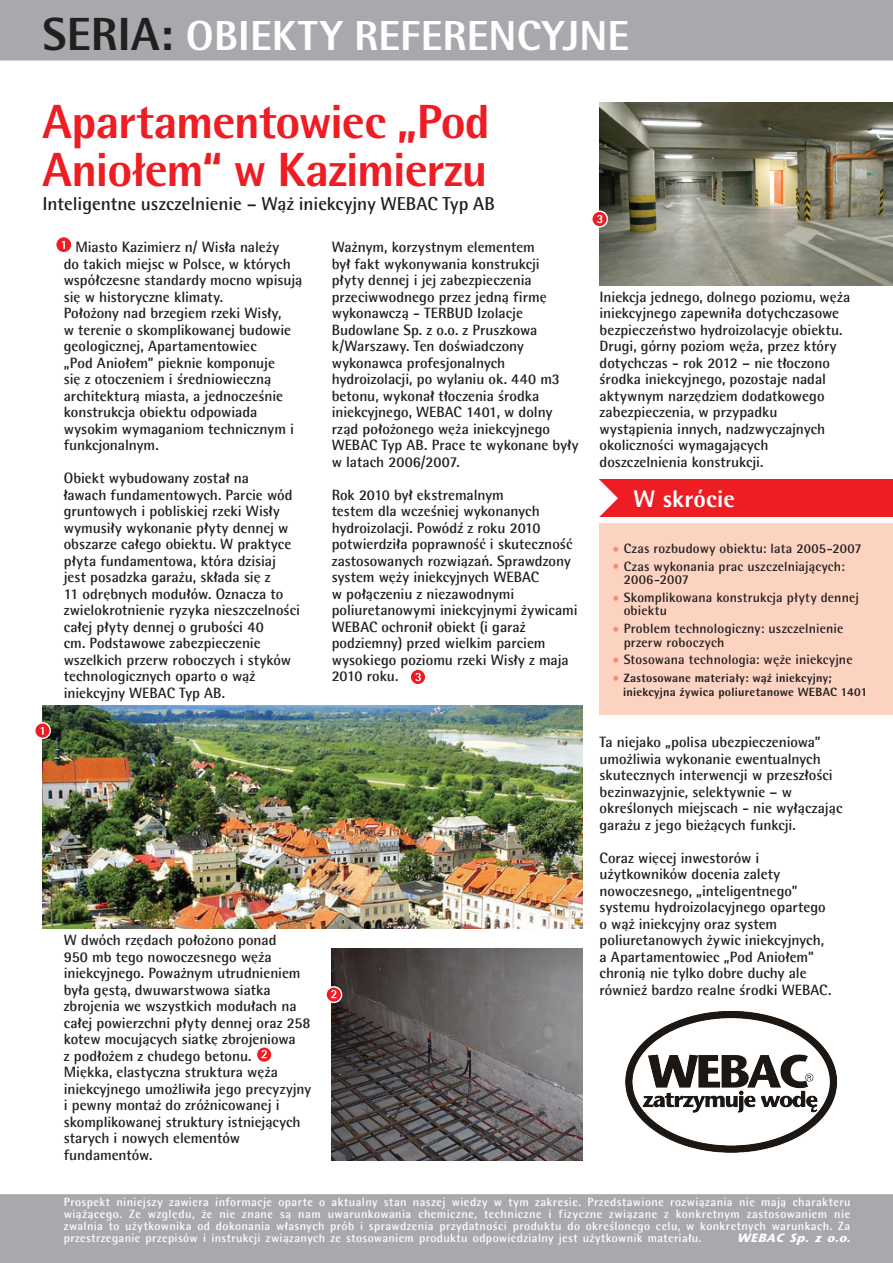
<style>
.page{position:relative;width:893px;height:1263px;background:#fff}
.page>*{position:absolute;margin:0;border:0;box-sizing:border-box;transform-origin:0 0}
.t1{font:800 48px/48px "Rotis Semi Sans";letter-spacing:-.02em;color:#ee1d23}
.t2{font:800 42px "Rotis Semi Sans";letter-spacing:.005em;color:#fff}
.t3{font:800 24px "Rotis Semi Sans";letter-spacing:.01em;color:#fff}
.t4{font:700 18.75px "Agfa Rotis Semisans";color:#231f20}
.t5{font:700 15px/16.5px "Agfa Rotis Semisans";color:#231f20}
.t6{font:700 13.5px/13.5px "Rotis Semi Sans";letter-spacing:.015em;color:#231f20}
.t7{font:700 12px/12px "Agfa Rotis Semisans";letter-spacing:.03em;color:#fff;text-align:justify}
.t8{font:800 12px/13.5px "Rotis Semi Sans";letter-spacing:.02em;color:#231f20}
.t9{font:italic 700 12px "Stone Sans";color:#fff}
.s1{font-size:46.5px;color:#231f20}
.s2{font-family:"Agfa Rotis Semisans";font-weight:800;color:#f68d6f}
.s3{font-family:"Agfa Rotis Semisans";font-size:13.5px;color:#f68d6f}
</style>
<div class="page">
<div style="left:599px;top:523px;width:294px;height:191px;background:#fcd2c0"></div>
<div style="left:599px;top:479px;width:294px;height:38px;background:#ee1d23"></div>
<svg style="left:599px;top:479px;width:19px;height:38px"></svg>
<img style="left:43px;top:706px;width:540px;height:223px">
<img style="left:332px;top:948px;width:251px;height:213px">
<img style="left:600px;top:103px;width:293px;height:182px">
<div style="left:56px;top:237px;width:15px;height:15px;background:#ee1d23;border-radius:50%"></div>
<svg style="left:62px;top:241px;width:3px;height:8px"></svg>
<div style="left:0;top:0;width:893px;height:61px;background:#a8a9ad"></div>
<div style="left:0;top:1194px;width:893px;height:69px;background:#a8a9ad"></div>
<img style="left:625px;top:1011px;width:211px;height:141px">
<svg style="left:256px;top:1047px;width:16px;height:15px"></svg>
<div style="left:256px;top:1046px;width:17px;height:17px;border:1px solid #fff;border-radius:50%"></div>
<svg style="left:261px;top:1050px;width:6px;height:8px"></svg>
<svg style="left:35px;top:723px;width:15px;height:15px"></svg>
<div style="left:34px;top:722px;width:17px;height:17px;border:1px solid #fff;border-radius:50%"></div>
<svg style="left:41px;top:727px;width:3px;height:8px"></svg>
<svg style="left:592px;top:211px;width:15px;height:16px"></svg>
<div style="left:591px;top:210px;width:17px;height:18px;border:1px solid #fff;border-radius:50%"></div>
<svg style="left:597px;top:215px;width:5px;height:8px"></svg>
<svg style="left:326px;top:987px;width:16px;height:15px"></svg>
<div style="left:325px;top:986px;width:17px;height:17px;border:1px solid #fff;border-radius:50%"></div>
<svg style="left:331px;top:990px;width:5px;height:8px"></svg>
<svg style="left:410px;top:669px;width:16px;height:16px"></svg>
<div style="left:409px;top:668px;width:17px;height:17px;border:1px solid #fff;border-radius:50%"></div>
<svg style="left:415px;top:673px;width:6px;height:8px"></svg>
<h2 class="t2" style="left:43px;top:9px;width:588px"><span class="s1">SERIA:</span> OBIEKTY REFERENCYJNE</h2>
<h1 class="t1" style="left:43px;top:97px;width:449px">Apartamentowiec „Pod<br>Aniołem“ w Kazimierzu</h1>
<p class="t4" style="left:43px;top:192px;width:454px">Inteligentne uszczelnienie – Wąż iniekcyjny WEBAC Typ AB</p>
<p class="t5" style="left:64px;top:238px;width:240px;text-indent:12px">Miasto Kazimierz n/ Wisła należy<br>do takich miejsc w Polsce, w których współczesne standardy mocno wpisują się w historyczne klimaty.<br>Położony nad brzegiem rzeki Wisły,<br>w terenie o skomplikowanej budowie geologicznej, Apartamentowiec<br>„Pod Aniołem” pieknie komponuje<br>się z otoczeniem i średniowieczną architekturą miasta, a jednocześnie konstrukcja obiektu odpowiada wysokim wymaganiom technicznym i funkcjonalnym.</p>
<p class="t5" style="left:64px;top:469px;width:238px">Obiekt wybudowany został na<br>ławach fundamentowych. Parcie wód gruntowych i pobliskiej rzeki Wisły wymusiły wykonanie płyty dennej w obszarze całego obiektu. W praktyce płyta fundamentowa, która dzisiaj jest posadzka garażu, składa się z<br>11 odrębnych modułów. Oznacza to zwielokrotnienie ryzyka nieszczelności całej płyty dennej o grubości 40<br>cm. Podstawowe zabezpieczenie wszelkich przerw roboczych i styków technologicznych oparto o wąż iniekcyjny WEBAC Typ AB.</p>
<p class="t5" style="left:332px;top:238px;width:248px">Ważnym, korzystnym elementem<br>był fakt wykonywania konstrukcji<br>płyty dennej i jej zabezpieczenia przeciwwodnego przez jedną firmę wykonawczą - TERBUD Izolacje<br>Budowlane Sp. z o.o. z Pruszkowa k/Warszawy. Ten doświadczony wykonawca profesjonalnych hydroizolacji, po wylaniu ok. 440 m3 betonu, wykonał tłoczenia środka iniekcyjnego, WEBAC 1401, w dolny rząd położonego węża iniekcyjnego<br>WEBAC Typ AB. Prace te wykonane były w latach 2006/2007.</p>
<p class="t5" style="left:332px;top:486px;width:247px">Rok 2010 był ekstremalnym<br>testem dla wcześniej wykonanych hydroizolacji. Powódź z roku 2010 potwierdziła poprawność i skuteczność zastosowanych rozwiązań. Sprawdzony system węży iniekcyjnych WEBAC<br>w połączeniu z niezawodnymi poliuretanowymi iniekcyjnymi żywicami<br>WEBAC ochronił obiekt (i garaż podziemny) przed wielkim parciem wysokiego poziomu rzeki Wisły z maja<br>2010 roku.</p>
<p class="t5" style="left:64px;top:931px;width:249px">W dwóch rzędach położono ponad<br>950 mb tego nowoczesnego węża iniekcyjnego. Poważnym utrudnieniem była gęstą, dwuwarstwowa siatka zbrojenia we wszystkich modułach na całej powierzchni płyty dennej oraz 258 kotew mocujących siatkę zbrojeniowa<br>z podłożem z chudego betonu.<br>Miękka, elastyczna struktura węża iniekcyjnego umożliwiła jego precyzyjny i pewny montaż do zróżnicowanej i skomplikowanej struktury istniejących starych i nowych elementów fundamentów.</p>
<p class="t5" style="left:600px;top:288px;width:252px">Iniekcja jednego, dolnego poziomu, węża iniekcyjnego zapewniła dotychczasowe bezpieczeństwo hydroizolacyje obiektu.<br>Drugi, górny poziom węża, przez który dotychczas - rok 2012 – nie tłoczono środka iniekcyjnego, pozostaje nadal aktywnym narzędziem dodatkowego zabezpieczenia, w przypadku wystąpienia innych, nadzwyczajnych okoliczności wymagających doszczelnienia konstrukcji.</p>
<h3 class="t3" style="left:634px;top:484px;width:103px">W skrócie</h3>
<p class="t6" style="left:612px;top:541px;width:251px"><span class="s2">•</span> Czas rozbudowy obiektu: lata 2005-2007</p>
<p class="t6" style="left:624px;top:559px;width:223px;text-indent:-12px"><span class="s2">•</span> Czas wykonania prac uszczelniających:<br>2006-2007</p>
<p class="t6" style="left:624px;top:590px;width:237px;text-indent:-12px"><span class="s2">•</span> Skomplikowana konstrukcja płyty dennej obiektu</p>
<p class="t6" style="left:624px;top:621px;width:221px;text-indent:-12px"><span class="s2">•</span> Problem technologiczny: uszczelnienie przerw roboczych</p>
<p class="t6" style="left:612px;top:653px;width:242px"><span class="s2">•</span> Stosowana technologia: węże iniekcyjne</p>
<p class="t8" style="left:623px;top:671px;width:246px;text-indent:-11px"><span class="s3">•</span> Zastosowane materiały: wąż iniekcyjny; iniekcyjna żywica poliuretanowe WEBAC 1401</p>
<p class="t5" style="left:600px;top:733px;width:244px">Ta niejako „polisa ubezpieczeniowa” umożliwia wykonanie ewentualnych skutecznych interwencji w przeszłości bezinwazyjnie, selektywnie – w określonych miejscach - nie wyłączając garażu z jego bieżących funkcji.</p>
<p class="t5" style="left:600px;top:849px;width:233px">Coraz więcej inwestorów i użytkowników docenia zalety nowoczesnego, „inteligentnego” systemu hydroizolacyjnego opartego o wąż iniekcyjny oraz system poliuretanowych żywic iniekcyjnych, a Apartamentowiec „Pod Aniołem” chronią nie tylko dobre duchy ale również bardzo realne środki WEBAC.</p>
<p class="t7" style="left:64px;top:1196px;width:788px">Prospekt niniejszy zawiera informacje oparte o aktualny stan naszej wiedzy w tym zakresie. Przedstawione rozwiązania nie mają charakteru wiążącego. Ze względu, że nie znane są nam uwarunkowania chemiczne, techniczne i fizyczne związane z konkretnym zastosowaniem nie zwalnia to użytkownika od dokonania własnych prób i sprawdzenia przydatności produktu do określonego celu, w konkretnych warunkach. Za przestrzeganie przepisów i instrukcji związanych ze stosowaniem produktu odpowiedzialny jest użytkownik materiału.</p>
<p class="t9" style="left:737px;top:1231px;width:119px">WEBAC Sp. z o.o.</p>
</div>
